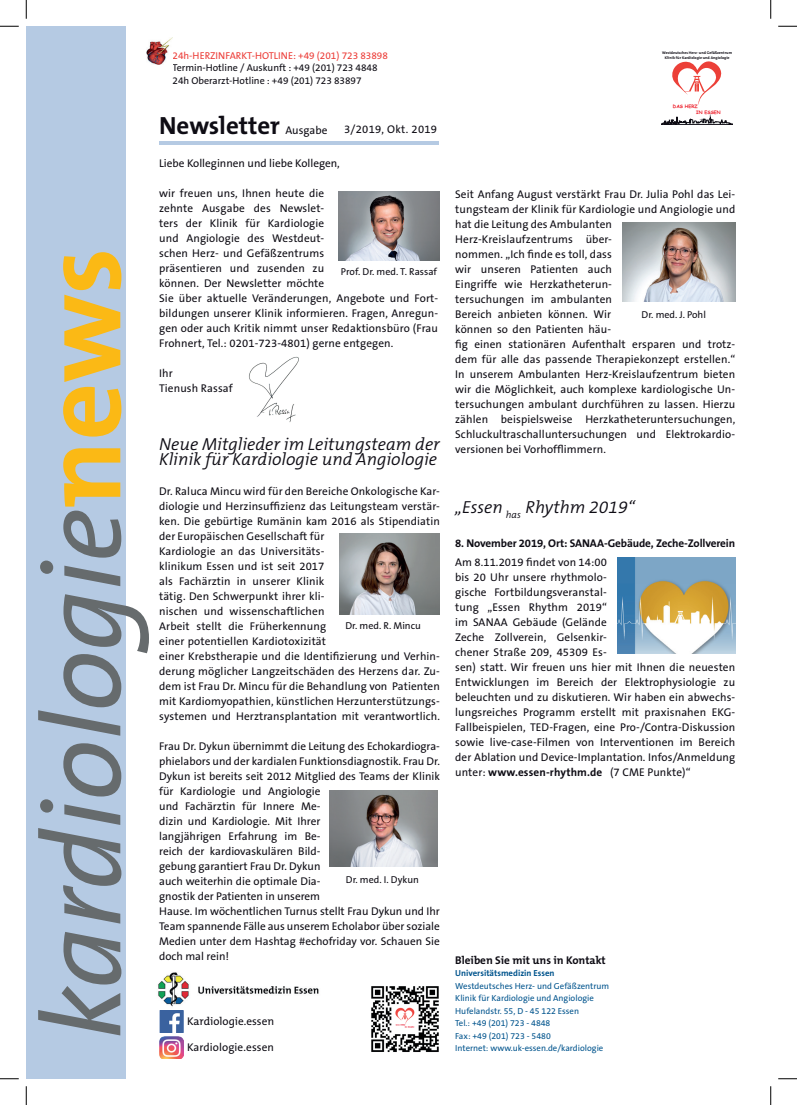
<style>
.page{position:relative;width:797px;height:1105px;background:#fff}
.page>*{position:absolute;margin:0;border:0;box-sizing:border-box;transform-origin:0 0}
.t1{font:italic 112.5px "The Sans B5 Plain";letter-spacing:-.005em;color:#666b6d}
.t2{font:700 25px "The Mix B7";color:#0e0c14}
.t3{font:italic 300 17.5px/15px "The Mix B4";color:#0e0c14}
.t4{font:11.25px/15px "The Sans B5 Plain";letter-spacing:.01em;color:#0e0c14}
.t5{font:700 11.25px "The Sans B7";letter-spacing:-.01em;color:#0e0c14}
.t6{font:700 11.25px "The Mix B7";color:#0e0c14}
.t7{font:11.25px "The Mix B5 Plain";color:#0e0c14}
.t8{font:10px/12.5px "The Sans B5 Plain";color:#0e0c14}
.t9{font:10px "The Sans B5 Plain";color:#ec3d38}
.t10{font:italic 300 10px "The Mix B4";color:#0e0c14}
.t11{font:8.75px/12.5px "The Sans B5 Plain";color:#01548d}
.t12{font:700 8.75px "The Sans B7";color:#01548d}
.t13{font:700 4.62px/5.6px "Comic Sans MS";color:#ed1c28}
.t14{font:700 3.88px/4.6px "The Mix B7";color:#0e0c14;text-align:center}
.s1{font-family:"The Mix B7";font-weight:700;font-style:normal;color:#fbb915}
.s2{font-family:"The Sans B7";font-weight:700}
</style>
<div class="page">
<div style="left:26px;top:26px;width:99px;height:1053px;background:#b5cae3"></div>
<img style="left:147px;top:38px;width:25px;height:26px">
<svg style="left:661px;top:116px;width:71px;height:9px"></svg>
<svg style="left:672px;top:61px;width:49px;height:44px"></svg>
<hr style="left:159px;top:142px;width:279px;height:3px;background:#b5cae3">
<img style="left:338px;top:191px;width:101px;height:69px">
<img style="left:340px;top:534px;width:100px;height:80px">
<img style="left:622px;top:223px;width:113px;height:78px">
<img style="left:249px;top:356px;width:50px;height:66px">
<img style="left:371px;top:986px;width:68px;height:66px">
<img style="left:158px;top:972px;width:161px;height:35px">
<img style="left:160px;top:1010px;width:23px;height:22px">
<img style="left:160px;top:1036px;width:23px;height:22px">
<img style="left:329px;top:790px;width:109px;height:76px">
<img style="left:617px;top:557px;width:118px;height:97px">
<svg style="left:0;top:25px;width:19px;height:2px"></svg>
<svg style="left:778px;top:25px;width:19px;height:2px"></svg>
<svg style="left:0;top:1078px;width:19px;height:1px"></svg>
<svg style="left:778px;top:1078px;width:19px;height:1px"></svg>
<svg style="left:25px;top:0;width:2px;height:19px"></svg>
<svg style="left:25px;top:1086px;width:2px;height:19px"></svg>
<svg style="left:770px;top:0;width:1px;height:19px"></svg>
<svg style="left:770px;top:1086px;width:1px;height:19px"></svg>
<p class="t9" style="left:172px;top:50px;width:217px">24h-HERZINFARKT-HOTLINE: +49 (201) 723 83898</p>
<p class="t8" style="left:172px;top:62px;width:207px">Termin-Hotline / Auskunft : +49 (201) 723 4848<br>24h Oberarzt-Hotline : +49 (201) 723 83897</p>
<h1 class="t1" style="left:24px;top:1040px;width:793px;rotate:-90deg">kardiologie<span class="s1">news</span></h1>
<h2 class="t2" style="left:159px;top:112px;width:122px">Newsletter</h2>
<p class="t4" style="left:285px;top:123px;width:43px">Ausgabe</p>
<p class="t4" style="left:344px;top:122px;width:95px">3/2019, Okt. 2019</p>
<p class="t4" style="left:159px;top:156px;width:182px">Liebe Kolleginnen und liebe Kollegen,</p>
<p class="t4" style="left:159px;top:186px;width:280px">wir freuen uns, Ihnen heute die<br>zehnte Ausgabe des Newslet-<br>ters der Klinik für Kardiologie<br>und Angiologie des Westdeut-<br>schen Herz- und Gefäßzentrums<br>präsentieren und zusenden zu<br>können. Der Newsletter möchte<br>Sie über aktuelle Veränderungen, Angebote und Fort&shy;bildungen unserer Klinik informieren. Fragen, Anregun&shy;gen oder auch Kritik nimmt unser Redaktionsbüro (Frau Frohnert, Tel.: 0201-723-4801) gerne entgegen.</p>
<p class="t4" style="left:159px;top:366px;width:75px">Ihr<br>Tienush Rassaf</p>
<p class="t8" style="left:341px;top:266px;width:98px">Prof. Dr. med. T. Rassaf</p>
<h3 class="t3" style="left:159px;top:438px;width:282px">Neue Mitglieder im Leitungsteam der<br>Klinik für Kardiologie und Angiologie</h3>
<p class="t4" style="left:159px;top:484px;width:282px">Dr. Raluca Mincu wird für den Bereiche Onkologische Kar&shy;diologie und Herzinsuffizienz das Leitungsteam verstär&shy;ken. Die gebürtige Rumänin kam 2016 als Stipendiatin der Europäischen Gesellschaft für<br>Kardiologie an das Universitäts-<br>klinikum Essen und ist seit 2017<br>als Fachärztin in unserer Klinik<br>tätig. Den Schwerpunkt ihrer kli-<br>nischen und wissenschaftlichen<br>Arbeit stellt die Früherkennung<br>einer potentiellen Kardiotoxizität<br>einer Krebstherapie und die Identifizierung und Verhin&shy;derung möglicher Langzeitschäden des Herzens dar. Zu&shy;dem ist Frau Dr. Mincu für die Behandlung von Patienten mit Kardiomyopathien, künstlichen Herzunterstützungs&shy;systemen und Herztransplantation mit verantwortlich.</p>
<p class="t4" style="left:159px;top:739px;width:282px">Frau Dr. Dykun übernimmt die Leitung des Echokardiogra&shy;phielabors und der kardialen Funktionsdiagnostik. Frau Dr.<br>Dykun ist bereits seit 2012 Mitglied des Teams der Klinik für Kardiologie und Angiologie<br>und Fachärztin für Innere Me-<br>dizin und Kardiologie. Mit Ihrer<br>langjährigen Erfahrung im Be-<br>reich der kardiovaskulären Bild-<br>gebung garantiert Frau Dr. Dykun<br>auch weiterhin die optimale Dia-<br>gnostik der Patienten in unserem<br>Hause. Im wöchentlichen Turnus stellt Frau Dykun und Ihr Team spannende Fälle aus unserem Echolabor über soziale Medien unter dem Hashtag #echofriday vor. Schauen Sie doch mal rein!</p>
<p class="t8" style="left:345px;top:619px;width:77px">Dr. med. R. Mincu</p>
<p class="t8" style="left:346px;top:874px;width:74px">Dr. med. I. Dykun</p>
<p class="t7" style="left:187px;top:1015px;width:89px">Kardiologie.essen</p>
<p class="t4" style="left:187px;top:1040px;width:89px">Kardiologie.essen</p>
<p class="t14" style="left:662px;top:51px;width:71px">Westdeutsches Herz- und Gefäßzentrum<br>Klinik für Kardiologie und Angiologie</p>
<p class="t13" style="left:696px;top:103px;width:26px;text-indent:-23px">DAS HERZ<br>IN ESSEN</p>
<p class="t4" style="left:455px;top:187px;width:281px">Seit Anfang August verstärkt Frau Dr. Julia Pohl das Lei&shy;tungsteam der Klinik für Kardiologie und Angiologie und hat die Leitung des Ambulanten<br>Herz-Kreislaufzentrums über-<br>nommen. „Ich finde es toll, dass<br>wir unseren Patienten auch<br>Eingriffe wie Herzkatheterun-<br>tersuchungen im ambulanten<br>Bereich anbieten können. Wir<br>können so den Patienten häu-<br>fig einen stationären Aufenthalt ersparen und trotz&shy;dem für alle das passende Therapiekonzept erstellen.“ In unserem Ambulanten Herz-Kreislaufzentrum bieten wir die Möglichkeit, auch komplexe kardiologische Un&shy;tersuchungen ambulant durchführen zu lassen. Hierzu zählen beispielsweise Herzkatheteruntersuchungen, Schluckultraschalluntersuchungen und Elektrokardio&shy;versionen bei Vorhofflimmern.</p>
<p class="t8" style="left:641px;top:309px;width:66px">Dr. med. J. Pohl</p>
<h3 class="t3" style="left:455px;top:500px;width:49px">„Essen</h3>
<h3 class="t3" style="left:525px;top:500px;width:111px">Rhythm 2019“</h3>
<p class="t5" style="left:455px;top:537px;width:281px">8. November 2019, Ort: SANAA-Gebäude, Zeche-Zollverein</p>
<p class="t4" style="left:455px;top:555px;width:281px">Am 8.11.2019 findet von 14:00<br>bis 20 Uhr unsere rhythmolo-<br>gische Fortbildungsveranstal-<br>tung „Essen Rhythm 2019“<br>im SANAA Gebäude (Gelände<br>Zeche Zollverein, Gelsenkir-<br>chener Straße 209, 45309 Es-<br>sen) statt. Wir freuen uns hier mit Ihnen die neuesten Entwicklungen im Bereich der Elektrophysiologie zu beleuchten und zu diskutieren. Wir haben ein abwechs&shy;lungsreiches Programm erstellt mit praxisnahen EKG-Fallbeispielen, TED-Fragen, eine Pro-/Contra-Diskussion sowie live-case-Filmen von Interventionen im Bereich der Ablation und Device-Implantation. Infos/Anmeldung unter: <span class="s2">www.essen-rhythm.de</span> (7 CME Punkte)“</p>
<p class="t10" style="left:505px;top:509px;width:17px">has</p>
<p class="t6" style="left:455px;top:954px;width:152px">Bleiben Sie mit uns in Kontakt</p>
<p class="t12" style="left:455px;top:968px;width:101px">Universitätsmedizin Essen</p>
<p class="t11" style="left:455px;top:980px;width:156px">Westdeutsches Herz- und Gefäßzentrum Klinik für Kardiologie und Angiologie Hufelandstr. 55, D - 45 122 Essen<br>Tel.: +49 (201) 723 - 4848<br>Fax: +49 (201) 723 - 5480<br>Internet: www.uk-essen.de/kardiologie</p>
</div>
